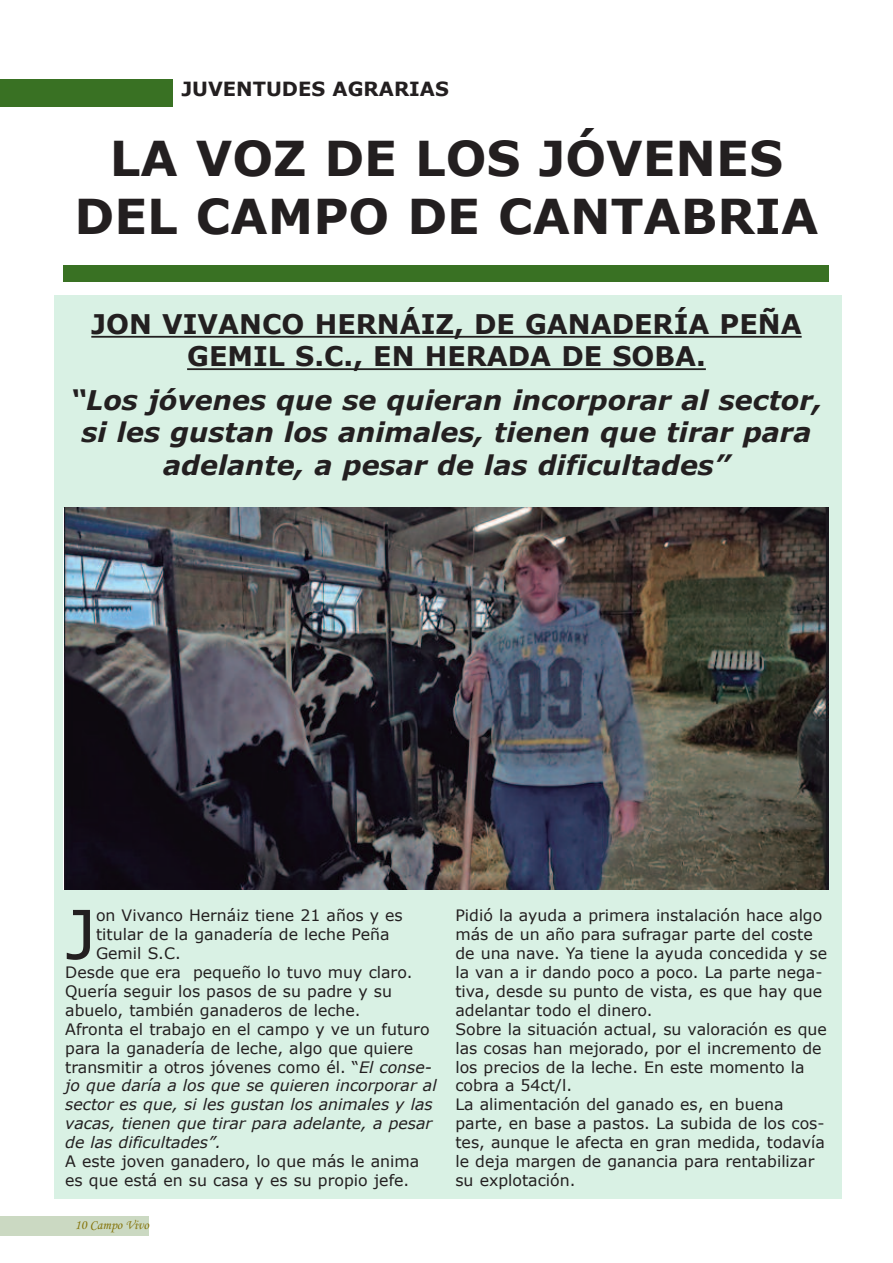
<style>
.page{position:relative;width:893px;height:1263px;background:#fff}
.page>*{position:absolute;margin:0;border:0;box-sizing:border-box;transform-origin:0 0}
.t1{font:67.8px "Verdana";color:#231f20}
.t2{font:700 48px/57.6px "Verdana";color:#231f20;text-align:center}
.t3{font:italic 700 27px/32.4px "Verdana";color:#231f20;text-align:center}
.t4{font:700 27px/32.4px "Verdana";color:#231f20;text-align:center}
.t5{font:700 19.5px "Verdana";color:#231f20}
.t6{font:15.75px/18.9px "Verdana";color:#231f20}
.t7{font:italic 15.75px "Verdana";color:#231f20}
.t8{font:13.5px "Monotype Corsiva";color:#86750c}
.s1{font-style:italic}
</style>
<div class="page">
<div style="left:54px;top:296px;width:788px;height:903px;background:#d9f1e4"></div>
<div style="left:0;top:79px;width:172px;height:27px;background:#397123"></div>
<div style="left:0;top:1216px;width:149px;height:19px;background:#cbd9c2"></div>
<hr style="left:91px;top:336px;width:711px;height:2px;background:#231f20">
<hr style="left:187px;top:368px;width:519px;height:2px;background:#231f20">
<img style="left:64px;top:508px;width:764px;height:381px">
<div style="left:64px;top:265px;width:765px;height:17px;background:#397123"></div>
<p class="t5" style="left:181px;top:76px;width:269px">JUVENTUDES AGRARIAS</p>
<h2 class="t2" style="left:75px;top:128px;width:745px">LA VOZ DE LOS JÓVENES<br>DEL CAMPO DE CANTABRIA</h2>
<h3 class="t4" style="left:91px;top:307px;width:712px">JON VIVANCO HERNÁIZ, DE GANADERÍA PEÑA<br>GEMIL S.C., EN HERADA DE SOBA.</h3>
<h3 class="t3" style="left:70px;top:383px;width:754px">“Los jóvenes que se quieran incorporar al sector, si les gustan los animales, tienen que tirar para adelante, a pesar de las dificultades”</h3>
<h1 class="t1" style="left:65px;top:891px;width:32px">J</h1>
<p class="t6" style="left:96px;top:906px;width:308px">on Vivanco Hernáiz tiene 21 años y es</p>
<p class="t6" style="left:96px;top:924px;width:295px">titular de la ganadería de leche Peña</p>
<p class="t6" style="left:96px;top:943px;width:86px">Gemil S.C.</p>
<p class="t6" style="left:65px;top:962px;width:349px">Desde que era pequeño lo tuvo muy claro.</p>
<p class="t6" style="left:65px;top:981px;width:328px">Quería seguir los pasos de su padre y su</p>
<p class="t6" style="left:65px;top:1000px;width:297px">abuelo, también ganaderos de leche.</p>
<p class="t6" style="left:65px;top:1019px;width:366px">Afronta el trabajo en el campo y ve un futuro</p>
<p class="t6" style="left:65px;top:1038px;width:350px">para la ganadería de leche, algo que quiere</p>
<p class="t6" style="left:65px;top:1057px;width:368px">transmitir a otros jóvenes como él. “<span class="s1">El conse-</span></p>
<p class="t7" style="left:65px;top:1076px;width:373px">jo que daría a los que se quieren incorporar al</p>
<p class="t7" style="left:65px;top:1094px;width:369px">sector es que, si les gustan los animales y las</p>
<p class="t7" style="left:65px;top:1113px;width:369px">vacas, tienen que tirar para adelante, a pesar</p>
<p class="t7" style="left:65px;top:1132px;width:157px">de las dificultades”.</p>
<p class="t6" style="left:65px;top:1151px;width:356px">A este joven ganadero, lo que más le anima es que está en su casa y es su propio jefe.</p>
<p class="t8" style="left:75px;top:1216px;width:76px">10 Campo Vivo</p>
<p class="t6" style="left:455px;top:906px;width:373px">Pidió la ayuda a primera instalación hace algo más de un año para sufragar parte del coste de una nave. Ya tiene la ayuda concedida y se la van a ir dando poco a poco. La parte nega&shy;tiva, desde su punto de vista, es que hay que adelantar todo el dinero.<br>Sobre la situación actual, su valoración es que las cosas han mejorado, por el incremento de los precios de la leche. En este momento la cobra a 54ct/l.<br>La alimentación del ganado es, en buena parte, en base a pastos. La subida de los cos&shy;tes, aunque le afecta en gran medida, todavía le deja margen de ganancia para rentabilizar su explotación.</p>
</div>
